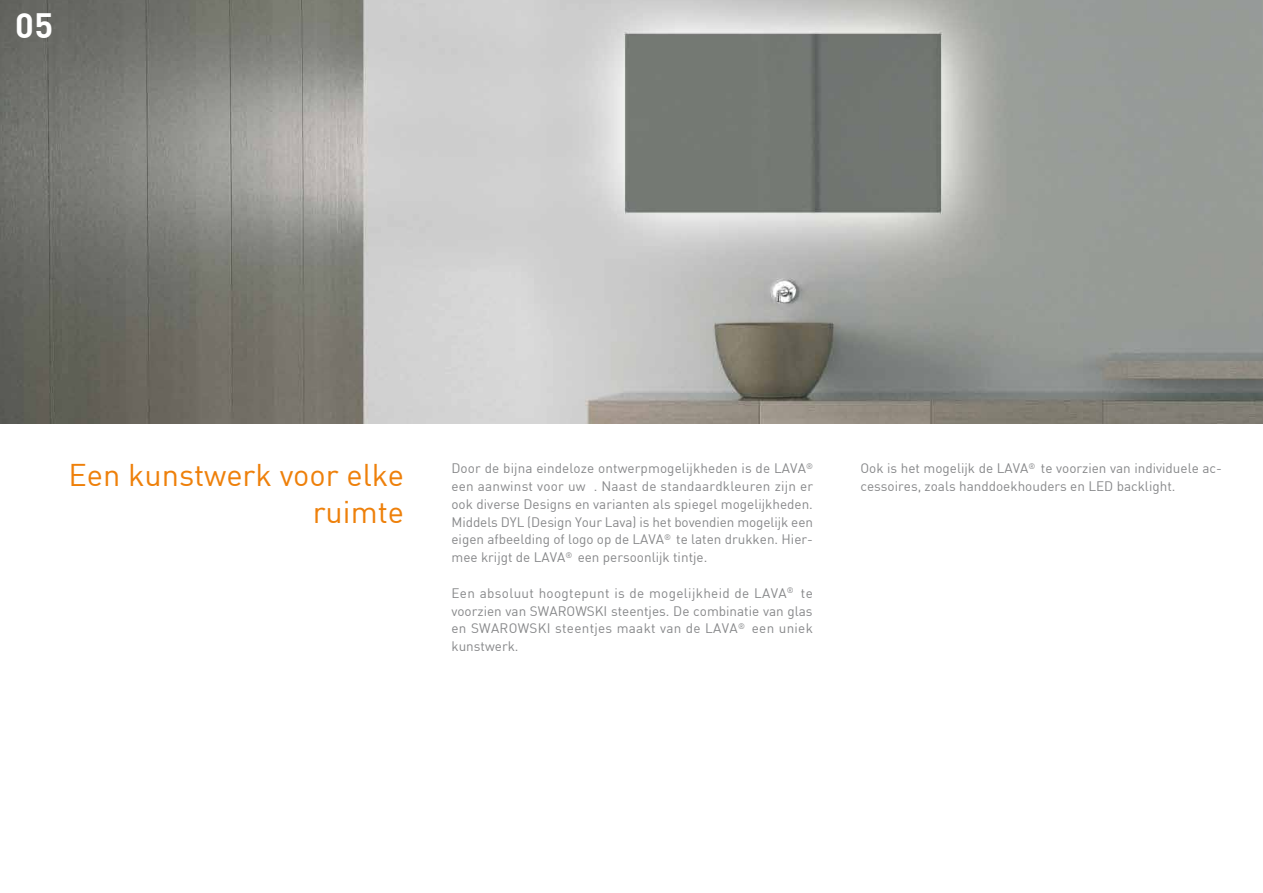
<style>
.page{position:relative;width:1263px;height:893px;background:#fff}
.page>*{position:absolute;margin:0;border:0;box-sizing:border-box;transform-origin:0 0}
.t1{font:700 34.5px "DIN";color:#fff}
.t2{font:30.75px/36.9px "DIN";color:#ee800a;text-align:right}
.t3{font:13.5px/17.9px "DIN";color:#87888a;text-align:justify}
</style>
<div class="page">
<img style="left:0;top:0;width:1263px;height:424px">
<h1 class="t1" style="left:15px;top:3px;width:40px">05</h1>
<h2 class="t2" style="left:68px;top:456px;width:337px">Een kunstwerk voor elke ruimte</h2>
<p class="t3" style="left:451px;top:459px;width:363px">Door de bijna eindeloze ontwerpmogelijkheden is de LAVA<sup>® </sup>een aanwinst voor uw . Naast de standaardkleuren zijn er ook diverse Designs en varianten als spiegel mogelijkheden.<br>Middels DYL (Design Your Lava) is het bovendien mogelijk een eigen afbeelding of logo op de LAVA<sup>®</sup> te laten drukken. Hier&shy;mee krijgt de LAVA<sup>®</sup> een persoonlijk tintje.</p>
<p class="t3" style="left:451px;top:584px;width:363px">Een absoluut hoogtepunt is de mogelijkheid de LAVA<sup>®</sup> te voorzien van SWAROWSKI steentjes. De combinatie van glas en SWAROWSKI steentjes maakt van de LAVA<sup>®</sup> een uniek kunstwerk.</p>
<p class="t3" style="left:860px;top:459px;width:363px">Ook is het mogelijk de LAVA<sup>®</sup> te voorzien van individuele ac&shy;cessoires, zoals handdoekhouders en LED backlight.</p>
</div>
